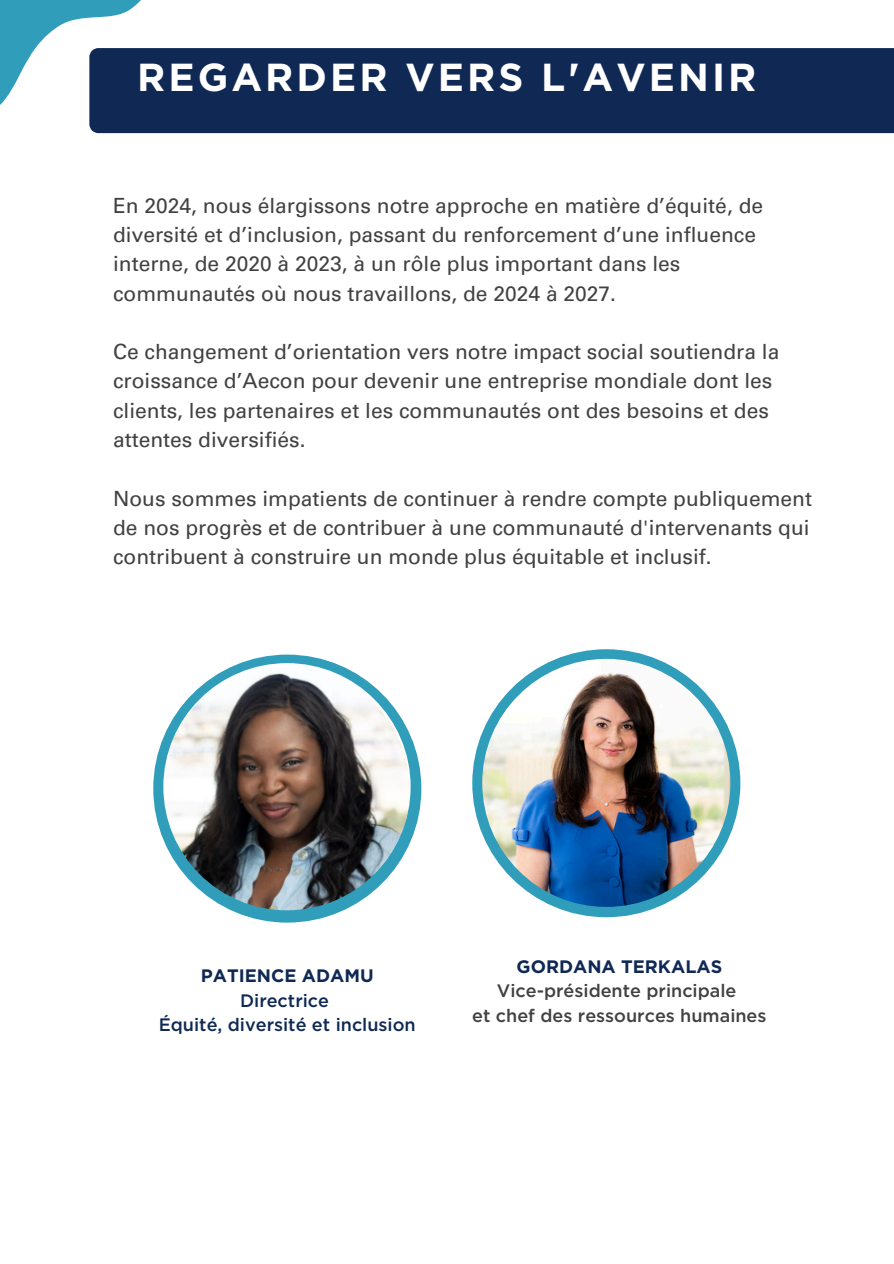
<style>
.page{position:relative;width:894px;height:1264px;background:#fff}
.page>*{position:absolute;margin:0;border:0;box-sizing:border-box;transform-origin:0 0}
.t1{font:700 39px "Gotham";letter-spacing:.08em;color:#fff}
.t2{font:21px/29.2px "Univers LT Pro 55 Roman";color:#414042}
.t3{font:500 18px/24.8px "Gotham";color:#414042;text-align:center}
.t4{font:500 18px/24.8px "Gotham";color:#0f2954;text-align:center}
.t5{font:700 18px "Gotham";color:#0f2954}
</style>
<div class="page">
<div style="left:153px;top:654px;width:268px;height:268px;background:#309ebb;border-radius:50%"></div>
<div style="left:472px;top:649px;width:268px;height:268px;background:#309ebb;border-radius:50%"></div>
<img style="left:482px;top:659px;width:248px;height:248px;border-radius:50%">
<img style="left:163px;top:663px;width:247px;height:247px;border-radius:50%">
<div style="left:90px;top:48px;width:803px;height:85px;background:#0f2954"></div>
<svg style="left:0;top:0;width:167px;height:128px"></svg>
<p class="t1" style="left:137px;top:59px;width:620px">REGARDER VERS L'AVENIR</p>
<h2 class="t2" style="left:113px;top:193px;width:651px">En 2024, nous élargissons notre approche en matière d’équité, de diversité et d’inclusion, passant du renforcement d’une influence interne, de 2020 à 2023, à un rôle plus important dans les communautés où nous travaillons, de 2024 à 2027.</h2>
<h2 class="t2" style="left:113px;top:340px;width:667px">Ce changement d’orientation vers notre impact social soutiendra la croissance d’Aecon pour devenir une entreprise mondiale dont les clients, les partenaires et les communautés ont des besoins et des attentes diversifiés.</h2>
<h2 class="t2" style="left:113px;top:486px;width:700px;text-align:justify">Nous sommes impatients de continuer à rendre compte publiquement de nos progrès et de contribuer à une communauté d'intervenants qui contribuent à construire un monde plus équitable et inclusif.</h2>
<p class="t5" style="left:201px;top:967px;width:174px">PATIENCE ADAMU</p>
<p class="t4" style="left:159px;top:988px;width:258px">Directrice<br>Équité, diversité et inclusion</p>
<p class="t5" style="left:516px;top:958px;width:207px">GORDANA TERKALAS</p>
<p class="t3" style="left:472px;top:979px;width:296px">Vice-présidente principale<br>et chef des ressources humaines</p>
</div>
